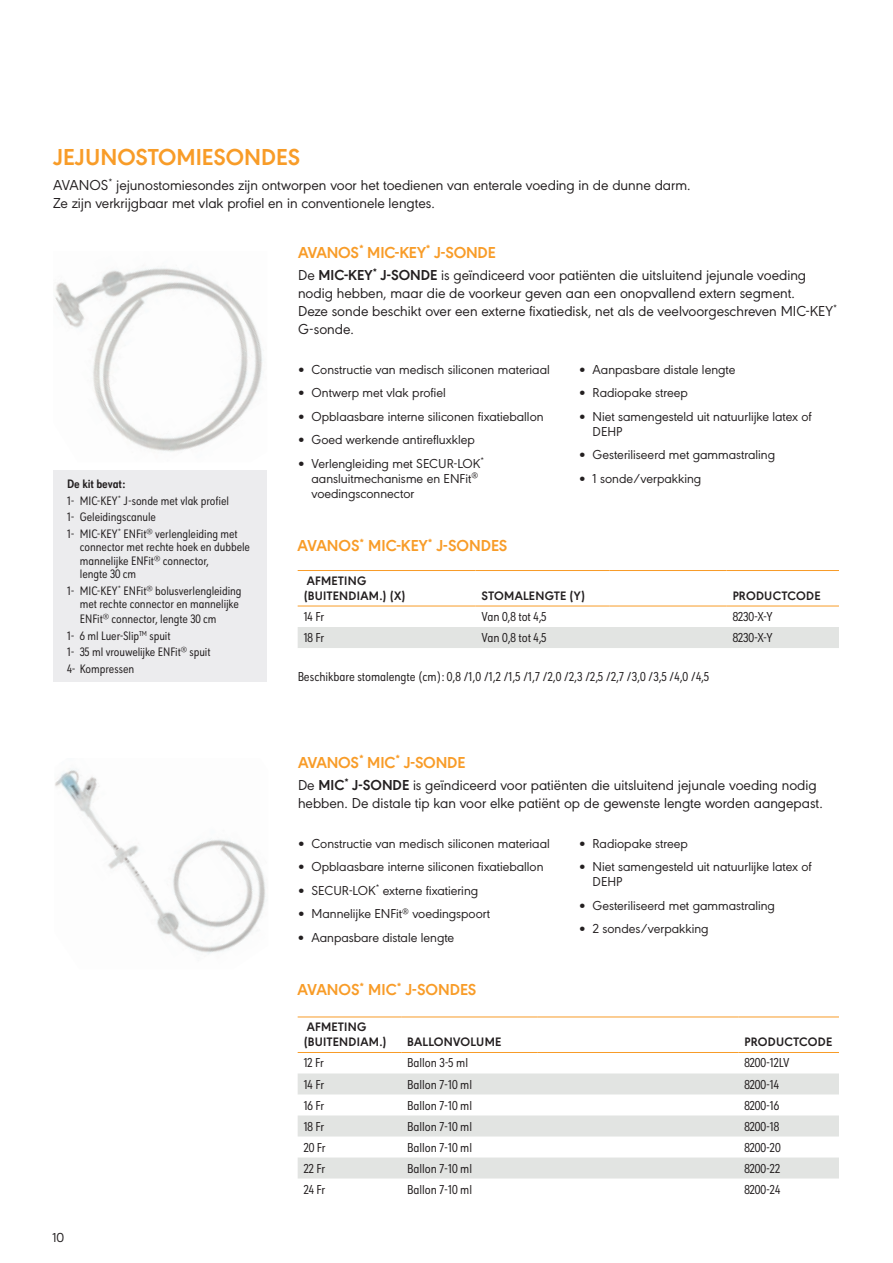
<style>
.page{position:relative;width:893px;height:1263px;background:#fff}
.page>*{position:absolute;margin:0;border:0;box-sizing:border-box;transform-origin:0 0}
.t1{font:700 24px "Avanos Sans";color:#f89c28}
.t2{font:700 16.5px "Avanos Sans";letter-spacing:-.01em;color:#f89c28}
.t3{font:15px/18px "Avanos Sans";color:#231f20}
.t4{font:13.5px/15px "Avanos Sans";color:#231f20}
.t5{font:13.5px "Avanos Sans Cond";letter-spacing:-.005em;color:#231f20}
.t6{font:12.75px/16.5px "Avanos Sans Cond";letter-spacing:-.005em;color:#231f20}
.t7{font:700 12.75px/15px "Avanos Sans";letter-spacing:.02em;color:#231f20}
.s1{font-weight:700}
</style>
<div class="page">
<img style="left:55px;top:268px;width:208px;height:184px">
<img style="left:55px;top:769px;width:211px;height:185px">
<div style="left:53px;top:470px;width:214px;height:212px;background:#ececee"></div>
<div style="left:298px;top:627px;width:541px;height:21px;background:#e2e4e2"></div>
<hr style="left:298px;top:570px;width:177px;height:1px;background:#f89c28">
<hr style="left:475px;top:570px;width:135px;height:1px;background:#f89c28">
<hr style="left:610px;top:570px;width:117px;height:1px;background:#f89c28">
<hr style="left:727px;top:570px;width:112px;height:1px;background:#f89c28">
<hr style="left:298px;top:606px;width:177px;height:1px;background:#f89c28">
<hr style="left:475px;top:606px;width:135px;height:1px;background:#f89c28">
<hr style="left:610px;top:606px;width:117px;height:1px;background:#f89c28">
<hr style="left:727px;top:606px;width:112px;height:1px;background:#f89c28">
<svg style="left:298px;top:1073px;width:541px;height:105px;fill:#e2e4e2"></svg>
<hr style="left:298px;top:1016px;width:103px;height:1px;background:#f89c28">
<hr style="left:401px;top:1016px;width:137px;height:1px;background:#f89c28">
<hr style="left:538px;top:1016px;width:200px;height:1px;background:#f89c28">
<hr style="left:738px;top:1016px;width:101px;height:1px;background:#f89c28">
<hr style="left:298px;top:1052px;width:103px;height:1px;background:#f89c28">
<hr style="left:401px;top:1052px;width:137px;height:1px;background:#f89c28">
<hr style="left:538px;top:1052px;width:200px;height:1px;background:#f89c28">
<hr style="left:738px;top:1052px;width:101px;height:1px;background:#f89c28">
<h1 class="t1" style="left:53px;top:139px;width:248px">JEJUNOSTOMIESONDES</h1>
<p class="t3" style="left:53px;top:174px;width:639px">AVANOS<sup>*</sup> jejunostomiesondes zijn ontworpen voor het toedienen van enterale voeding in de dunne darm.<br>Ze zijn verkrijgbaar met vlak profiel en in conventionele lengtes.</p>
<p class="t6" style="left:67px;top:475px;width:172px"><span class="s1">De kit bevat:<br></span>1- MIC-KEY<sup>*</sup> J-sonde met vlak profiel<br>1- Geleidingscanule<br>1- MIC-KEY<sup>*</sup> ENFit<sup>®</sup> verlengleiding met</p>
<p class="t6" style="left:80px;top:540px;width:172px;line-height:13.5px">connector met rechte hoek en dubbele mannelijke ENFit<sup>®</sup> connector,<br>lengte 30 cm</p>
<p class="t6" style="left:67px;top:583px;width:176px;line-height:13.5px;text-align:right">1- MIC-KEY<sup>*</sup> ENFit<sup>®</sup> bolusverlengleiding met rechte connector en mannelijke</p>
<p class="t6" style="left:67px;top:610px;width:151px;text-indent:13px">ENFit<sup>®</sup> connector, lengte 30 cm<br>1- 6 ml Luer-Slip<sup>TM</sup> spuit<br>1- 35 ml vrouwelijke ENFit<sup>®</sup> spuit<br>4- Kompressen</p>
<p class="t4" style="left:52px;top:1229px;width:13px">10</p>
<p class="t2" style="left:298px;top:240px;width:199px">AVANOS<sup>*</sup> MIC-KEY<sup>*</sup> J-SONDE</p>
<p class="t3" style="left:298px;top:265px;width:541px">De <span class="s1">MIC-KEY</span><sup>*</sup> <span class="s1">J-SONDE</span> is geïndiceerd voor patiënten die uitsluitend jejunale voeding nodig hebben, maar die de voorkeur geven aan een onopvallend extern segment.<br>Deze sonde beschikt over een externe fixatiedisk, net als de veelvoorgeschreven MIC-KEY<sup>* </sup>G-sonde.</p>
<p class="t4" style="left:298px;top:361px;width:253px">• Constructie van medisch siliconen materiaal</p>
<p class="t4" style="left:298px;top:384px;width:149px">• Ontwerp met vlak profiel</p>
<p class="t4" style="left:298px;top:408px;width:247px">• Opblaasbare interne siliconen fixatieballon</p>
<p class="t4" style="left:298px;top:431px;width:178px">• Goed werkende antirefluxklep</p>
<p class="t4" style="left:311px;top:455px;width:174px;text-indent:-14px">• Verlengleiding met SECUR-LOK<sup>* </sup>aansluitmechanisme en ENFit<sup>® </sup>voedingsconnector</p>
<p class="t4" style="left:579px;top:361px;width:158px">• Aanpasbare distale lengte</p>
<p class="t4" style="left:579px;top:384px;width:110px">• Radiopake streep</p>
<p class="t4" style="left:593px;top:408px;width:221px;text-indent:-14px">• Niet samengesteld uit natuurlijke latex of<br>DEHP</p>
<p class="t4" style="left:579px;top:446px;width:197px">• Gesteriliseerd met gammastraling</p>
<p class="t4" style="left:579px;top:470px;width:124px">• 1 sonde/verpakking</p>
<p class="t2" style="left:298px;top:533px;width:211px">AVANOS<sup>*</sup> MIC-KEY<sup>*</sup> J-SONDES</p>
<p class="t7" style="left:304px;top:572px;width:103px">AFMETING (BUITENDIAM.) (X)</p>
<p class="t7" style="left:481px;top:587px;width:105px">STOMALENGTE (Y)</p>
<p class="t7" style="left:733px;top:587px;width:89px">PRODUCTCODE</p>
<p class="t5" style="left:304px;top:607px;width:22px">14 Fr</p>
<p class="t5" style="left:481px;top:607px;width:67px">Van 0,8 tot 4,5</p>
<p class="t5" style="left:733px;top:607px;width:41px">8230-X-Y</p>
<p class="t5" style="left:304px;top:628px;width:22px">18 Fr</p>
<p class="t5" style="left:481px;top:628px;width:67px">Van 0,8 tot 4,5</p>
<p class="t5" style="left:733px;top:628px;width:41px">8230-X-Y</p>
<p class="t5" style="left:298px;top:667px;width:413px">Beschikbare stomalengte (cm): 0,8 /1,0 /1,2 /1,5 /1,7 /2,0 /2,3 /2,5 /2,7 /3,0 /3,5 /4,0 /4,5</p>
<p class="t2" style="left:298px;top:750px;width:169px">AVANOS<sup>*</sup> MIC<sup>*</sup> J-SONDE</p>
<p class="t3" style="left:298px;top:775px;width:526px">De <span class="s1">MIC</span><sup>*</sup> <span class="s1">J-SONDE</span> is geïndiceerd voor patiënten die uitsluitend jejunale voeding nodig hebben. De distale tip kan voor elke patiënt op de gewenste lengte worden aangepast.</p>
<p class="t4" style="left:298px;top:835px;width:253px">• Constructie van medisch siliconen materiaal</p>
<p class="t4" style="left:298px;top:858px;width:247px">• Opblaasbare interne siliconen fixatieballon</p>
<p class="t4" style="left:298px;top:882px;width:182px">• SECUR-LOK<sup>*</sup> externe fixatiering</p>
<p class="t4" style="left:298px;top:905px;width:194px">• Mannelijke ENFit<sup>®</sup> voedingspoort</p>
<p class="t4" style="left:298px;top:929px;width:158px">• Aanpasbare distale lengte</p>
<p class="t4" style="left:579px;top:835px;width:110px">• Radiopake streep</p>
<p class="t4" style="left:593px;top:858px;width:221px;text-indent:-14px">• Niet samengesteld uit natuurlijke latex of<br>DEHP</p>
<p class="t4" style="left:579px;top:897px;width:197px">• Gesteriliseerd met gammastraling</p>
<p class="t4" style="left:579px;top:920px;width:131px">• 2 sondes/verpakking</p>
<p class="t2" style="left:298px;top:977px;width:180px">AVANOS<sup>*</sup> MIC<sup>*</sup> J-SONDES</p>
<p class="t7" style="left:304px;top:1019px;width:84px">AFMETING (BUITENDIAM.)</p>
<p class="t7" style="left:407px;top:1034px;width:96px">BALLONVOLUME</p>
<p class="t7" style="left:744px;top:1034px;width:89px">PRODUCTCODE</p>
<p class="t5" style="left:304px;top:1054px;width:22px">12 Fr</p>
<p class="t5" style="left:407px;top:1054px;width:62px">Ballon 3-5 ml</p>
<p class="t5" style="left:744px;top:1054px;width:47px">8200-12LV</p>
<p class="t5" style="left:304px;top:1075px;width:22px">14 Fr</p>
<p class="t5" style="left:407px;top:1075px;width:66px">Ballon 7-10 ml</p>
<p class="t5" style="left:744px;top:1075px;width:36px">8200-14</p>
<p class="t5" style="left:304px;top:1096px;width:22px">16 Fr</p>
<p class="t5" style="left:407px;top:1096px;width:66px">Ballon 7-10 ml</p>
<p class="t5" style="left:744px;top:1096px;width:36px">8200-16</p>
<p class="t5" style="left:304px;top:1117px;width:22px">18 Fr</p>
<p class="t5" style="left:407px;top:1117px;width:66px">Ballon 7-10 ml</p>
<p class="t5" style="left:744px;top:1117px;width:36px">8200-18</p>
<p class="t5" style="left:304px;top:1138px;width:24px">20 Fr</p>
<p class="t5" style="left:407px;top:1138px;width:66px">Ballon 7-10 ml</p>
<p class="t5" style="left:744px;top:1138px;width:38px">8200-20</p>
<p class="t5" style="left:304px;top:1159px;width:23px">22 Fr</p>
<p class="t5" style="left:407px;top:1159px;width:66px">Ballon 7-10 ml</p>
<p class="t5" style="left:744px;top:1159px;width:37px">8200-22</p>
<p class="t5" style="left:304px;top:1180px;width:23px">24 Fr</p>
<p class="t5" style="left:407px;top:1180px;width:66px">Ballon 7-10 ml</p>
<p class="t5" style="left:744px;top:1180px;width:37px">8200-24</p>
</div>
